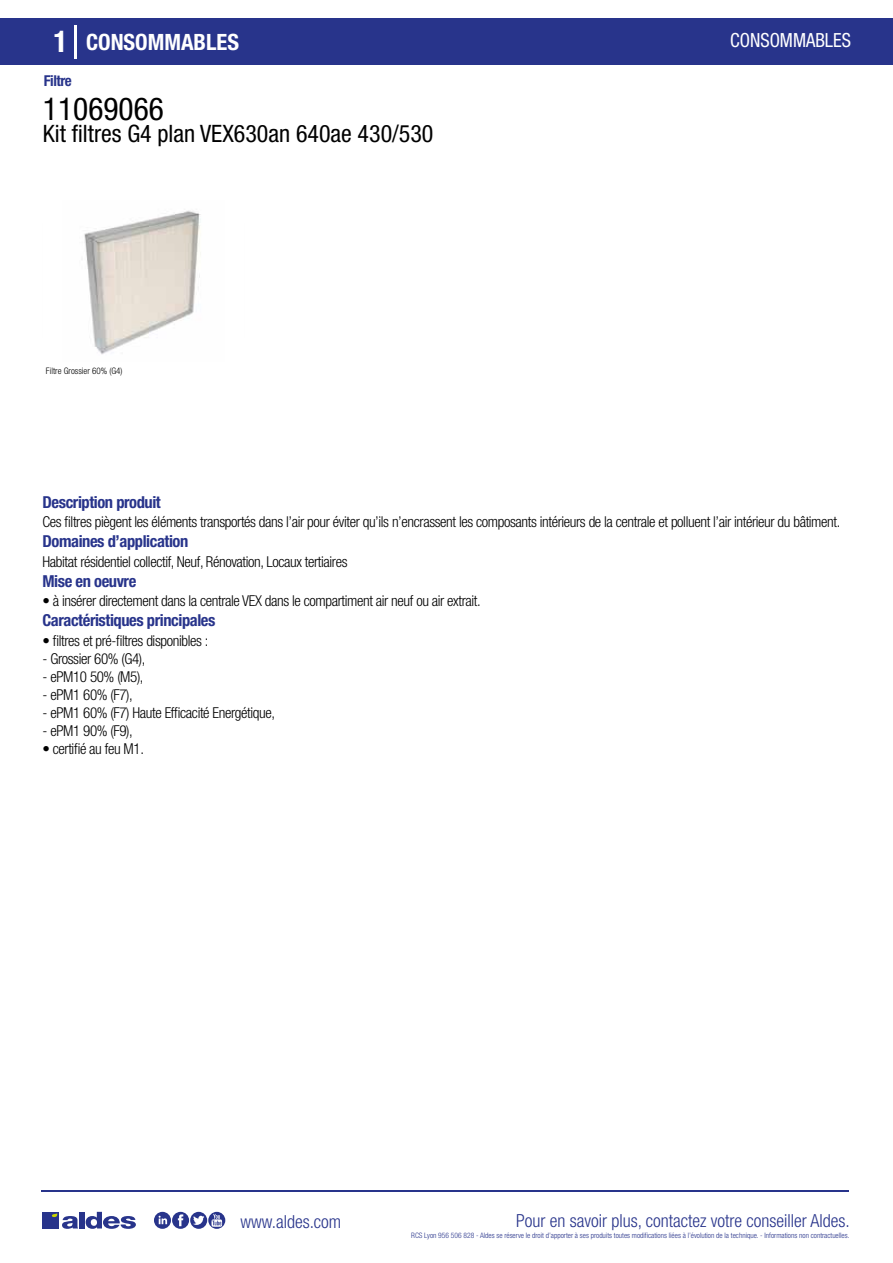
<style>
.page{position:relative;width:893px;height:1263px;background:#fff}
.page>*{position:absolute;margin:0;border:0;box-sizing:border-box;transform-origin:0 0}
.t1{font:condensed 31.5px "Helvetica Neue LT Std";color:#000}
.t2{font:condensed 24px "Helvetica Neue LT Std";color:#000}
.t3{font:700 condensed 22.5px "Helvetica Neue LT Std";color:#fff}
.t4{font:condensed 19.5px "Helvetica Neue LT Std";color:#fff;scale:.95 1}
.t5{font:300 condensed 18px "Helvetica Neue";color:#28348b}
.t6{font:700 condensed 16.5px "Helvetica Neue LT Std";letter-spacing:-.025em;color:#28348b}
.t7{font:300 condensed 15px "Helvetica Neue LT Std";letter-spacing:-.025em;color:#000}
.t8{font:700 condensed 15px "Helvetica Neue LT Std";letter-spacing:-.035em;color:#28348b}
.t9{font:300 condensed 9px "Helvetica Neue";color:#000}
.t10{font:300 condensed 7.5px "Helvetica Neue";color:#28348b}
.s1{font-size:30px}
</style>
<div class="page">
<div style="left:0;top:18px;width:893px;height:46px;background:#28348b"></div>
<hr style="left:74px;top:25px;width:2px;height:33px;background:#fff">
<img style="left:84px;top:210px;width:117px;height:145px">
<hr style="left:41px;top:1190px;width:808px;height:1px;background:#28348b">
<svg style="left:154px;top:1212px;width:71px;height:17px"></svg>
<div style="left:42px;top:1212px;width:17px;height:16px;background:#28348b"></div>
<div style="left:79px;top:1212px;width:5px;height:16px;background:#28348b"></div>
<svg style="left:86px;top:1212px;width:50px;height:17px"></svg>
<svg style="left:52px;top:1213px;width:26px;height:16px"></svg>
<h3 class="t3" style="left:54px;top:28px;width:187px"><span class="s1">1</span> CONSOMMABLES</h3>
<h3 class="t4" style="left:730px;top:29px;width:129px">CONSOMMABLES</h3>
<p class="t8" style="left:44px;top:71px;width:29px">Filtre</p>
<h1 class="t1" style="left:43px;top:91px;width:122px">11069066</h1>
<h2 class="t2" style="left:43px;top:120px;width:392px">Kit filtres G4 plan VEX630an 640ae 430/530</h2>
<p class="t9" style="left:46px;top:365px;width:78px">Filtre Grossier 60% (G4)</p>
<p class="t9" style="left:62px;top:365px;width:19px">s VEX</p>
<p class="t6" style="left:43px;top:492px;width:120px">Description produit</p>
<p class="t6" style="left:43px;top:531px;width:147px">Domaines d’application</p>
<p class="t6" style="left:43px;top:571px;width:95px">Mise en oeuvre</p>
<p class="t7" style="left:43px;top:513px;width:799px">Ces filtres piègent les éléments transportés dans l’air pour éviter qu’ils n’encrassent les composants intérieurs de la centrale et polluent l’air intérieur du bâtiment.</p>
<p class="t7" style="left:43px;top:553px;width:307px">Habitat résidentiel collectif, Neuf, Rénovation, Locaux tertiaires</p>
<p class="t7" style="left:43px;top:592px;width:440px">• à insérer directement dans la centrale VEX dans le compartiment air neuf ou air extrait.</p>
<p class="t6" style="left:43px;top:610px;width:174px">Caractéristiques principales</p>
<p class="t7" style="left:43px;top:632px;width:167px">• filtres et pré-filtres disponibles :</p>
<p class="t7" style="left:43px;top:650px;width:105px">- Grossier 60% (G4),</p>
<p class="t7" style="left:43px;top:668px;width:103px">- ePM10 50% (M5),</p>
<p class="t7" style="left:43px;top:686px;width:92px">- ePM1 60% (F7),</p>
<p class="t7" style="left:43px;top:704px;width:234px">- ePM1 60% (F7) Haute Efficacité Energétique,</p>
<p class="t7" style="left:43px;top:722px;width:92px">- ePM1 90% (F9),</p>
<p class="t7" style="left:43px;top:740px;width:103px">• certifié au feu M1.</p>
<p class="t5" style="left:240px;top:1211px;width:102px">www.aldes.com</p>
<p class="t5" style="left:516px;top:1211px;width:335px">Pour en savoir plus, contactez votre conseiller Aldes.</p>
<p class="t10" style="left:411px;top:1230px;width:440px">RCS Lyon 956 506 828 - Aldes se réserve le droit d’apporter à ses produits toutes modifications liées à l’évolution de la technique. - Informations non contractuelles.</p>
</div>
